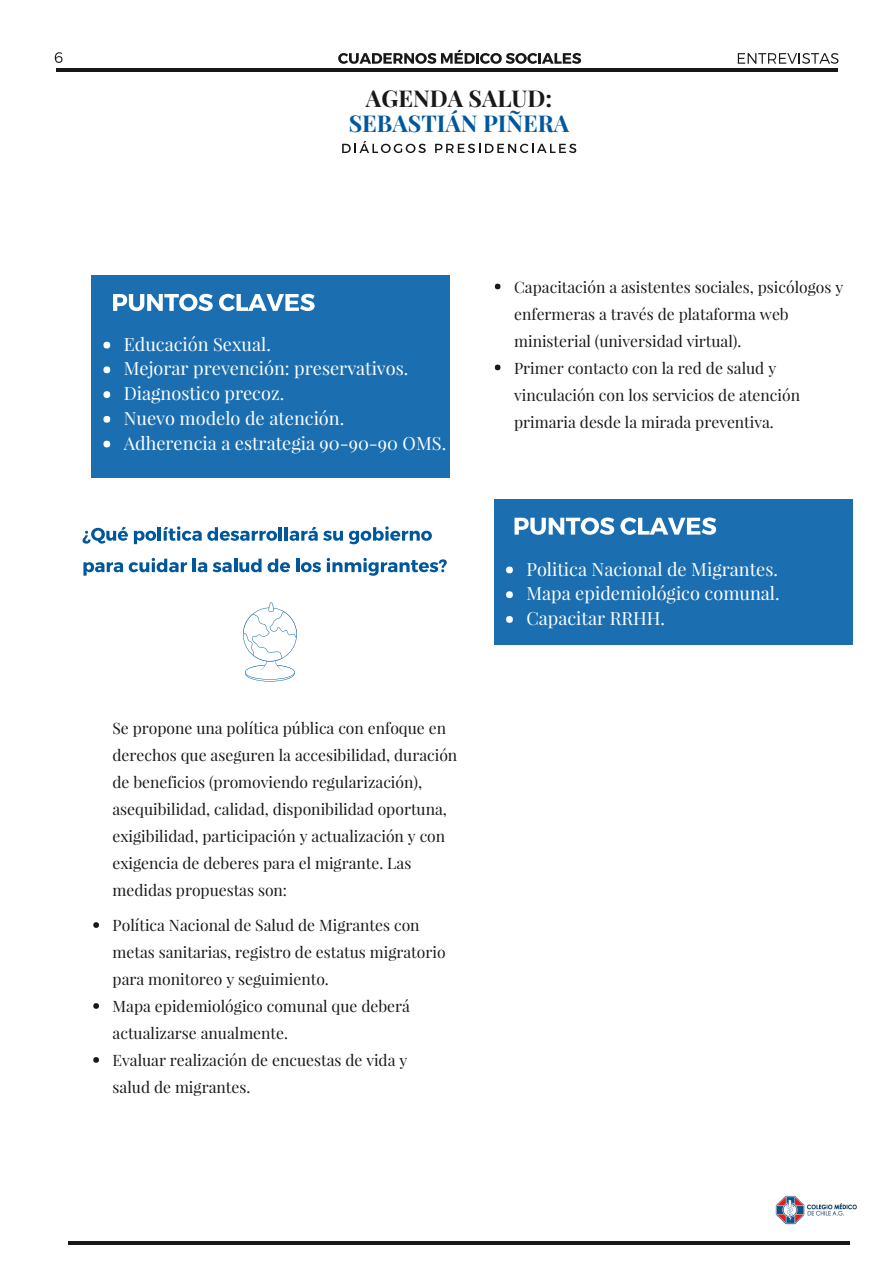
<style>
.page{position:relative;width:893px;height:1263px;background:#fff}
.page>*{position:absolute;margin:0;border:0;box-sizing:border-box;transform-origin:0 0}
.t1{font:700 23.1px "Playfair Display";color:#00579b}
.t2{font:700 23.1px "Playfair Display";color:#181818}
.t3{font:18.15px/24.8px "Playfair Display";color:#fff}
.t4{font:15.75px/27px "Playfair Display";color:#181818}
</style>
<div class="page">
<svg style="left:342px;top:141px;width:83px;height:12px"></svg>
<svg style="left:435px;top:144px;width:141px;height:9px"></svg>
<svg style="left:55px;top:52px;width:7px;height:11px"></svg>
<svg style="left:737px;top:53px;width:101px;height:11px"></svg>
<svg style="left:338px;top:50px;width:243px;height:14px"></svg>
<hr style="left:56px;top:69px;width:781px;height:3px;background:#181818">
<hr style="left:68px;top:1241px;width:781px;height:3px;background:#181818">
<svg style="left:83px;top:527px;width:45px;height:17px"></svg>
<svg style="left:134px;top:531px;width:22px;height:13px"></svg>
<hr style="left:158px;top:527px;width:3px;height:14px;background:#00579b">
<svg style="left:164px;top:526px;width:113px;height:15px"></svg>
<hr style="left:279px;top:527px;width:3px;height:14px;background:#00579b">
<hr style="left:285px;top:527px;width:3px;height:14px;background:#00579b">
<svg style="left:289px;top:527px;width:54px;height:14px"></svg>
<svg style="left:349px;top:526px;width:83px;height:18px"></svg>
<svg style="left:83px;top:562px;width:40px;height:14px"></svg>
<svg style="left:129px;top:558px;width:58px;height:14px"></svg>
<svg style="left:193px;top:559px;width:14px;height:13px"></svg>
<svg style="left:213px;top:559px;width:48px;height:13px"></svg>
<svg style="left:267px;top:559px;width:23px;height:13px"></svg>
<svg style="left:296px;top:559px;width:25px;height:13px"></svg>
<svg style="left:327px;top:558px;width:120px;height:18px"></svg>
<svg style="left:93px;top:922px;width:6px;height:6px"></svg>
<svg style="left:93px;top:1003px;width:6px;height:6px"></svg>
<svg style="left:93px;top:1057px;width:6px;height:6px"></svg>
<img style="left:775px;top:1195px;width:82px;height:29px">
<svg style="left:243px;top:602px;width:54px;height:79px"></svg>
<div style="left:91px;top:275px;width:359px;height:203px;background:#1b6fb1"></div>
<svg style="left:113px;top:294px;width:100px;height:17px"></svg>
<svg style="left:219px;top:294px;width:95px;height:17px"></svg>
<div style="left:103px;top:342px;width:7px;height:6px;background:#fff;border-radius:50%"></div>
<div style="left:103px;top:366px;width:7px;height:7px;background:#fff;border-radius:50%"></div>
<div style="left:103px;top:391px;width:7px;height:7px;background:#fff;border-radius:50%"></div>
<div style="left:103px;top:416px;width:7px;height:7px;background:#fff;border-radius:50%"></div>
<div style="left:103px;top:441px;width:7px;height:6px;background:#fff;border-radius:50%"></div>
<svg style="left:495px;top:284px;width:5px;height:5px"></svg>
<svg style="left:495px;top:365px;width:5px;height:5px"></svg>
<div style="left:493px;top:499px;width:359px;height:145px;background:#1b6fb1"></div>
<svg style="left:514px;top:517px;width:100px;height:18px"></svg>
<svg style="left:620px;top:517px;width:96px;height:18px"></svg>
<div style="left:506px;top:567px;width:7px;height:6px;background:#fff;border-radius:50%"></div>
<div style="left:506px;top:591px;width:7px;height:7px;background:#fff;border-radius:50%"></div>
<div style="left:506px;top:616px;width:7px;height:7px;background:#fff;border-radius:50%"></div>
<h1 class="t2" style="left:366px;top:82px;width:188px">AGENDA SALUD:</h1>
<h1 class="t1" style="left:349px;top:107px;width:222px">SEBASTIÁN PIÑERA</h1>
<p class="t3" style="left:124px;top:331px;width:324px">Educación Sexual.<br>Mejorar prevención: preservativos.<br>Diagnostico precoz.<br>Nuevo modelo de atención.<br>Adherencia a estrategia 90-90-90 OMS.</p>
<p class="t4" style="left:112px;top:714px;width:346px">Se propone una política pública con enfoque en derechos que aseguren la accesibilidad, duración de beneficios (promoviendo regularización), asequibilidad, calidad, disponibilidad oportuna, exigibilidad, participación y actualización y con exigencia de deberes para el migrante. Las medidas propuestas son:</p>
<p class="t4" style="left:113px;top:911px;width:334px">Política Nacional de Salud de Migrantes con metas sanitarias, registro de estatus migratorio para monitoreo y seguimiento.<br>Mapa epidemiológico comunal que deberá actualizarse anualmente.<br>Evaluar realización de encuestas de vida y salud de migrantes.</p>
<p class="t4" style="left:514px;top:273px;width:330px">Capacitación a asistentes sociales, psicólogos y enfermeras a través de plataforma web ministerial (universidad virtual).<br>Primer contacto con la red de salud y vinculación con los servicios de atención primaria desde la mirada preventiva.</p>
<p class="t3" style="left:526px;top:556px;width:255px;text-align:justify">Politica Nacional de Migrantes.<br>Mapa epidemiológico comunal.<br>Capacitar RRHH.</p>
</div>
